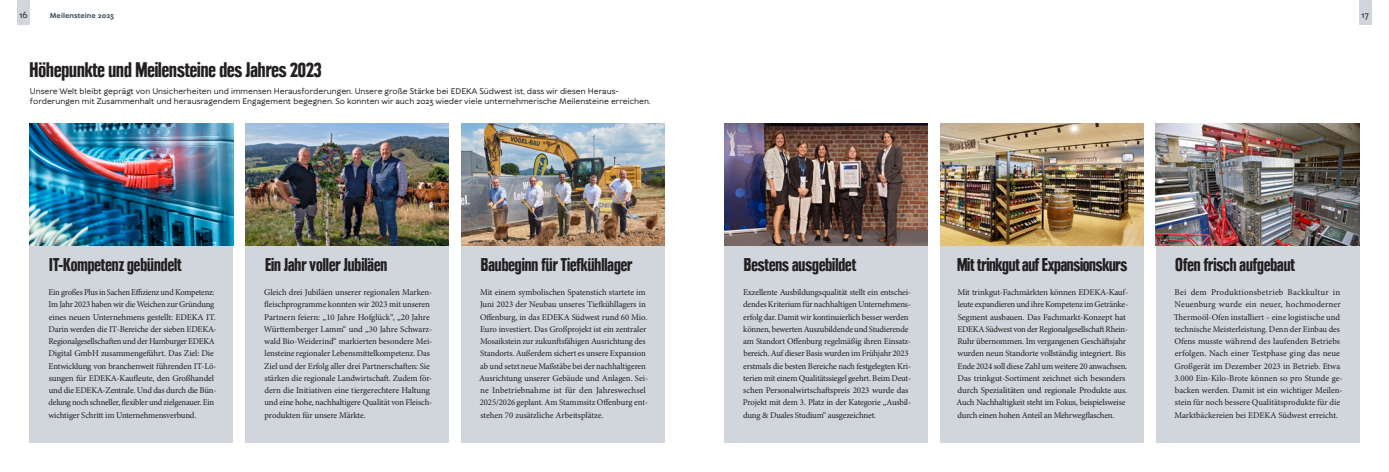
<style>
.page{position:relative;width:1389px;height:472px;background:#fff}
.page>*{position:absolute;margin:0;border:0;box-sizing:border-box;transform-origin:0 0}
.t1{font:900 condensed 21px "Plak Com";color:#231f20}
.t2{font:900 condensed 18.38px "Plak Com";color:#231f20}
.t3{font:8.75px/12.2px "Minion Pro";letter-spacing:-.015em;color:#231f20}
.t4{font:500 8.75px "TT Wellingtons";color:#231f20}
.t5{font:500 7.88px/9.6px "TT Wellingtons";color:#231f20}
.t6{font:700 7px "TT Wellingtons";color:#425159}
</style>
<div class="page">
<div style="left:30px;top:148px;width:203px;height:294px;background:#d0d6db"></div>
<div style="left:461px;top:148px;width:204px;height:294px;background:#d0d6db"></div>
<div style="left:246px;top:148px;width:203px;height:294px;background:#d0d6db"></div>
<img style="left:30px;top:123px;width:203px;height:123px">
<img style="left:246px;top:123px;width:203px;height:123px">
<img style="left:461px;top:123px;width:204px;height:123px">
<div style="left:724px;top:148px;width:204px;height:294px;background:#d0d6db"></div>
<div style="left:1156px;top:148px;width:203px;height:294px;background:#d0d6db"></div>
<div style="left:940px;top:148px;width:203px;height:294px;background:#d0d6db"></div>
<img style="left:724px;top:123px;width:204px;height:123px">
<img style="left:940px;top:123px;width:203px;height:123px">
<img style="left:1156px;top:123px;width:203px;height:123px">
<div style="left:1359px;top:0;width:13px;height:25px;background:#d0d6db"></div>
<div style="left:17px;top:0;width:13px;height:25px;background:#d0d6db"></div>
<p class="t4" style="left:19px;top:9px;width:10px">16</p>
<p class="t6" style="left:50px;top:10px;width:66px">Meilensteine 2023</p>
<p class="t4" style="left:1362px;top:9px;width:9px">17</p>
<h1 class="t1" style="left:30px;top:57px;width:294px">Höhepunkte und Meilensteine des Jahres 2023</h1>
<p class="t5" style="left:30px;top:87px;width:622px">Unsere Welt bleibt geprägt von Unsicherheiten und immensen Herausforderungen. Unsere große Stärke bei EDEKA Südwest ist, dass wir diesen Heraus&shy;forderungen mit Zusammenhalt und herausragendem Engagement begegnen. So konnten wir auch 2023 wieder viele unternehmerische Meilensteine erreichen.</p>
<h2 class="t2" style="left:49px;top:254px;width:134px">IT-Kompetenz gebündelt</h2>
<p class="t3" style="left:48px;top:286px;width:170px">Ein großes Plus in Sachen Effizienz und Kompetenz:<br>Im Jahr 2023 haben wir die Weichen zur Gründung eines neuen Unternehmens gestellt: EDEKA IT.<br>Darin werden die IT-Bereiche der sieben EDEKA-Regionalgesellschaften und der Hamburger EDEKA Digital GmbH zusammengeführt. Das Ziel: Die Entwicklung von branchenweit führenden IT-Lö&shy;sungen für EDEKA-Kaufleute, den Großhandel und die EDEKA-Zentrale. Und das durch die Bün&shy;delung noch schneller, flexibler und zielgenauer. Ein wichtiger Schritt im Unternehmensverbund.</p>
<h2 class="t2" style="left:265px;top:254px;width:124px">Ein Jahr voller Jubiläen</h2>
<p class="t3" style="left:264px;top:286px;width:170px">Gleich drei Jubiläen unserer regionalen Marken&shy;fleischprogramme konnten wir 2023 mit unseren Partnern feiern: „10 Jahre Hofglück“, „20 Jahre Württemberger Lamm“ und „30 Jahre Schwarz&shy;wald Bio-Weiderind“ markierten besondere Mei&shy;lensteine regionaler Lebensmittelkompetenz. Das Ziel und der Erfolg aller drei Partnerschaften: Sie stärken die regionale Landwirtschaft. Zudem för&shy;dern die Initiativen eine tiergerechtere Haltung und eine hohe, nachhaltigere Qualität von Fleisch&shy;produkten für unsere Märkte.</p>
<h2 class="t2" style="left:481px;top:254px;width:153px">Baubeginn für Tiefkühllager</h2>
<p class="t3" style="left:479px;top:286px;width:171px">Mit einem symbolischen Spatenstich startete im Juni 2023 der Neubau unseres Tiefkühllagers in Offenburg, in das EDEKA Südwest rund 60 Mio.<br>Euro investiert. Das Großprojekt ist ein zentraler Mosaikstein zur zukunftsfähigen Ausrichtung des Standorts. Außerdem sichert es unsere Expansion ab und setzt neue Maßstäbe bei der nachhaltigeren Ausrichtung unserer Gebäude und Anlagen. Sei‑ ne Inbetriebnahme ist für den Jahreswechsel 2025/2026 geplant. Am Stammsitz Offenburg ent&shy;stehen 70 zusätzliche Arbeitsplätze.</p>
<h2 class="t2" style="left:744px;top:254px;width:114px">Bestens ausgebildet</h2>
<p class="t3" style="left:743px;top:286px;width:170px">Exzellente Ausbildungsqualität stellt ein entschei&shy;dendes Kriterium für nachhaltigen Unternehmens&shy;erfolg dar. Damit wir kontinuierlich besser werden können, bewerten Auszubildende und Studierende am Standort Offenburg regelmäßig ihren Einsatz&shy;bereich. Auf dieser Basis wurden im Frühjahr 2023 erstmals die besten Bereiche nach festgelegten Kri&shy;terien mit einem Qualitätssiegel geehrt. Beim Deut&shy;schen Personalwirtschaftspreis 2023 wurde das Projekt mit dem 3. Platz in der Kategorie „Ausbil&shy;dung &amp; Duales Studium“ ausgezeichnet.</p>
<h2 class="t2" style="left:957px;top:254px;width:172px">Mit trinkgut auf Expansionskurs</h2>
<p class="t3" style="left:957px;top:286px;width:173px">Mit trinkgut-Fachmärkten können EDEKA-Kauf&shy;leute expandieren und ihre Kompetenz im Getränke-Segment ausbauen. Das Fachmarkt-Konzept hat EDEKA Südwest von der Regionalgesellschaft Rhein-Ruhr übernommen. Im vergangenen Geschäftsjahr wurden neun Standorte vollständig integriert. Bis Ende 2024 soll diese Zahl um weitere 20 anwachsen.<br>Das trinkgut-Sortiment zeichnet sich besonders durch Spezialitäten und regionale Produkte aus.<br>Auch Nachhaltigkeit steht im Fokus, beispielsweise durch einen hohen Anteil an Mehrwegflaschen.</p>
<h2 class="t2" style="left:1175px;top:254px;width:121px">Ofen frisch aufgebaut</h2>
<p class="t3" style="left:1174px;top:286px;width:170px">Bei dem Produktionsbetrieb Backkultur in Neuenburg wurde ein neuer, hochmoderner Thermoöl-Ofen installiert – eine logistische und technische Meisterleistung. Denn der Einbau des Ofens musste während des laufenden Betriebs erfolgen. Nach einer Testphase ging das neue Großgerät im Dezember 2023 in Betrieb. Etwa 3.000 Ein-Kilo-Brote können so pro Stunde ge&shy;backen werden. Damit ist ein wichtiger Meilen&shy;stein für noch bessere Qualitätsprodukte für die Marktbäckereien bei EDEKA Südwest erreicht.</p>
</div>
